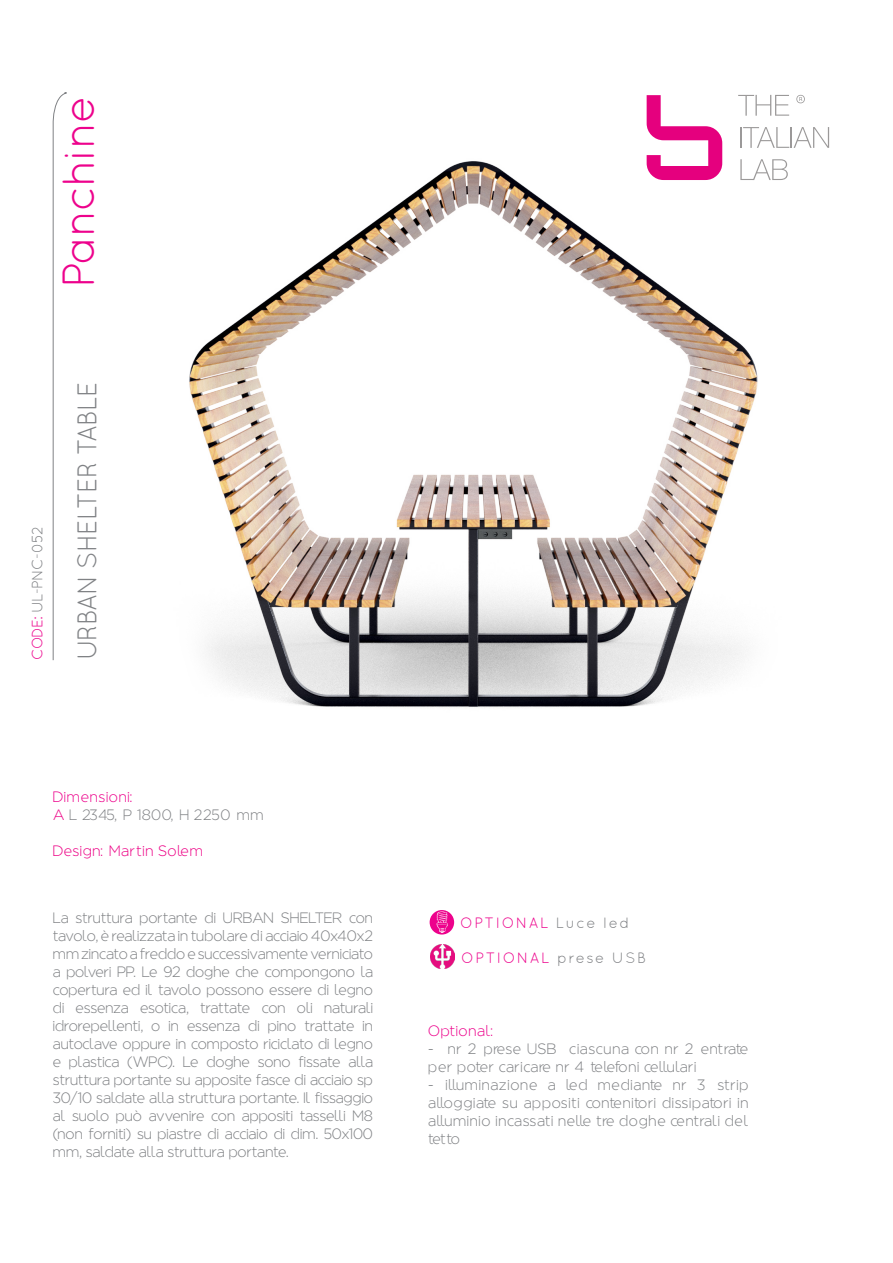
<style>
.page{position:relative;width:893px;height:1263px;background:#fff}
.page>*{position:absolute;margin:0;border:0;box-sizing:border-box;transform-origin:0 0}
.t1{font:45px "Quicksand";letter-spacing:-.03em;color:#ed028c}
.t2{font:27px "Quicksand";letter-spacing:-.03em;color:#808285;scale:.96 1}
.t3{font:300 15px/18px "Regencie";letter-spacing:.01em;color:#808285;text-align:justify}
.t4{font:300 15px/18px "Regencie";letter-spacing:.045em;color:#808285}
.t5{font:15px "Quicksand";letter-spacing:.1em;color:#ed028c}
.t6{font:300 15px "Regencie";letter-spacing:.045em;color:#ed028c}
.t7{font:300 15px "Regencie";letter-spacing:.035em;color:#808285}
.t8{font:300 15px "Regencie";letter-spacing:.045em;color:#ed0286}
.t9{font:15px "Quicksand";letter-spacing:-.045em;color:#808285}
.s1{color:#ed028c}
.s2{color:#ed0286}
.s3{color:#808285}
</style>
<div class="page">
<img style="left:189px;top:161px;width:569px;height:547px">
<div style="left:623px;top:23px;width:227px;height:194px;background:#fff"></div>
<svg style="left:738px;top:95px;width:51px;height:21px"></svg>
<hr style="left:740px;top:127px;width:2px;height:21px;background:#9b9999">
<svg style="left:743px;top:127px;width:86px;height:21px"></svg>
<svg style="left:740px;top:159px;width:48px;height:21px"></svg>
<svg style="left:647px;top:95px;width:75px;height:85px"></svg>
<svg style="left:796px;top:95px;width:9px;height:8px"></svg>
<svg style="left:52px;top:92px;width:15px;height:569px"></svg>
<img style="left:430px;top:944px;width:25px;height:24px">
<div style="left:430px;top:910px;width:24px;height:24px;background:#ed028c;border-radius:50%"></div>
<svg style="left:436px;top:911px;width:12px;height:22px"></svg>
<p class="t1" style="left:53px;top:288px;width:194px;rotate:-90deg">Panchine</p>
<p class="t9" style="left:29px;top:660px;width:136px;rotate:-90deg"><span class="s1">CODE:</span> UL-PNC-052</p>
<p class="t2" style="left:71px;top:660px;width:291px;rotate:-90deg">URBAN SHELTER TABLE</p>
<p class="t6" style="left:53px;top:787px;width:81px">Dimensioni:</p>
<p class="t7" style="left:53px;top:805px;width:212px"><span class="s2">A</span> L 2345, P 1800, H 2250 mm</p>
<p class="t8" style="left:53px;top:841px;width:151px">Design: Martin Solem</p>
<p class="t3" style="left:53px;top:908px;width:322px">La struttura portante di URBAN SHELTER con tavolo, è realizzata in tubolare d’i acciaio 40x40x2 mm zincato a freddo e successivamente verniciato a polveri PP. Le 92 doghe che compongono la copertura ed il tavolo possono essere di legno di essenza esotica, trattate con oli naturali idrorepellenti, o in essenza di pino trattate in autoclave oppure in composto riciclato di legno e plastica (WPC). Le doghe sono fissate alla struttura portante su apposite fasce di acciaio sp 30/10 saldate alla struttura portante. Il fissaggio al suolo può avvenire con appositi tasselli M8 (non forniti) su piastre di acciaio di dim. 50x100 mm, saldate alla struttura portante.</p>
<p class="t5" style="left:460px;top:914px;width:171px">OPTIONAL <span class="s3">Luce led</span></p>
<p class="t5" style="left:461px;top:949px;width:186px">OPTIONAL <span class="s3">prese USB</span></p>
<p class="t6" style="left:428px;top:1021px;width:66px">Optional:</p>
<p class="t4" style="left:428px;top:1039px;width:322px">- nr 2 prese USB ciascuna con nr 2 entrate per poter caricare nr 4 telefoni cellulari</p>
<p class="t3" style="left:428px;top:1075px;width:322px">- illuminazione a led mediante nr 3 strip alloggiate su appositi contenitori dissipatori in alluminio incassati nelle tre doghe centrali del tetto</p>
</div>
